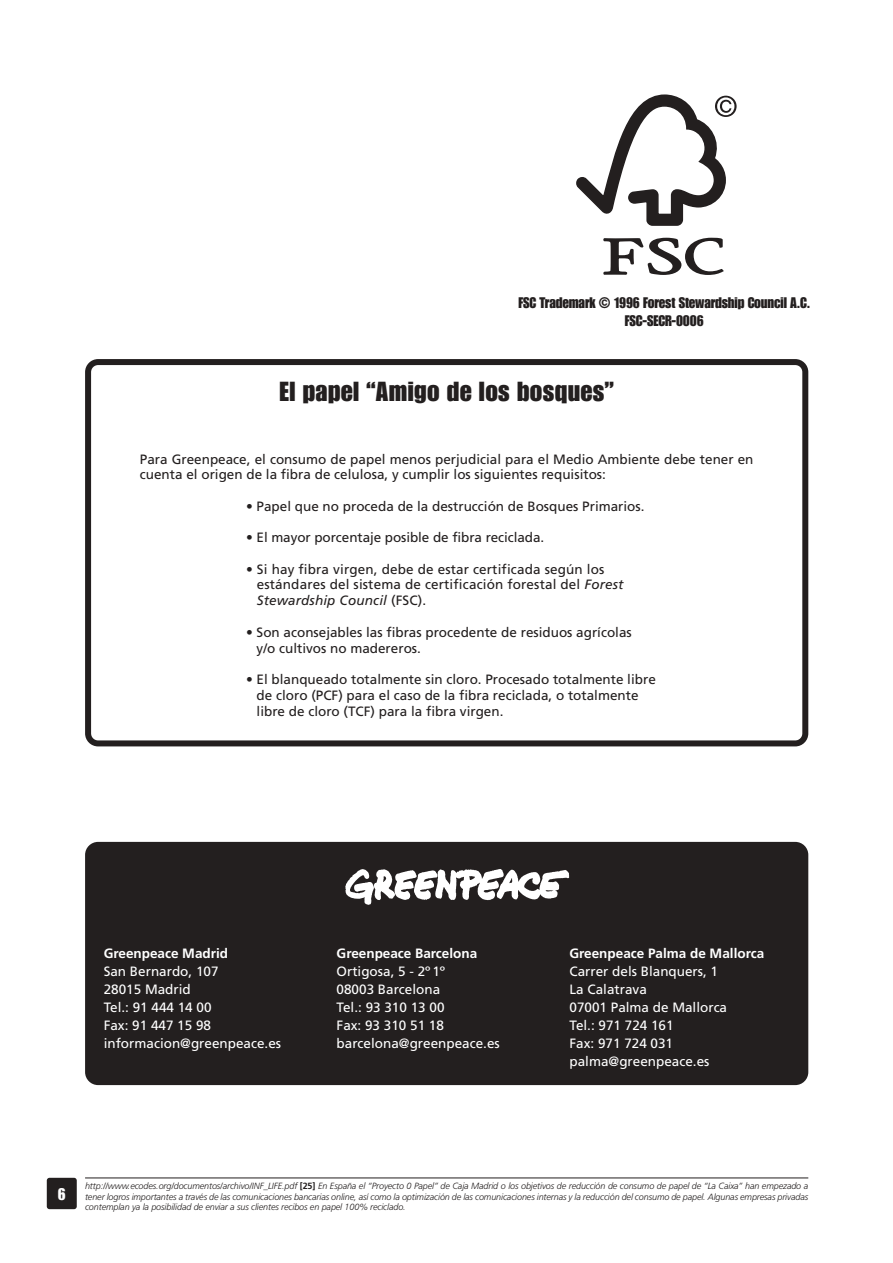
<style>
.page{position:relative;width:893px;height:1263px;background:#fff}
.page>*{position:absolute;margin:0;border:0;box-sizing:border-box;transform-origin:0 0}
.t1{font:27px "Impact";letter-spacing:.015em;color:#231f1f}
.t2{font:16.5px "Impact";color:#fff}
.t3{font:15px/18px "Impact";letter-spacing:-.01em;color:#231f1f;text-align:center}
.t4{font:13.5px/15.8px "Frutiger";color:#231f1f}
.t5{font:13.5px/18px "Frutiger";color:#fff}
.t6{font:700 13.5px "Frutiger";color:#fff}
.t7{font:italic 300 9px/10.5px "Frutiger";letter-spacing:-.01em;color:#231f1f;text-align:justify}
.s1{font-style:italic}
.s2{font-weight:700;font-style:normal}
</style>
<div class="page">
<div style="left:85px;top:842px;width:723px;height:243px;background:#231f1f"></div>
<hr style="left:85px;top:1178px;width:723px;height:1px;background:#231f1f">
<div style="left:47px;top:1178px;width:30px;height:31px;background:#231f1f;border-radius:3px"></div>
<svg style="left:85px;top:359px;width:723px;height:387px"></svg>
<svg style="left:576px;top:94px;width:160px;height:132px"></svg>
<svg style="left:603px;top:237px;width:121px;height:38px"></svg>
<p class="t3" style="left:518px;top:294px;width:293px">FSC Trademark © 1996 Forest Stewardship Council A.C.<br>FSC-SECR-0006</p>
<h1 class="t1" style="left:279px;top:382px;width:336px">El papel “Amigo de los bosques”</h1>
<p class="t4" style="left:140px;top:452px;width:615px">Para Greenpeace, el consumo de papel menos perjudicial para el Medio Ambiente debe tener en cuenta el origen de la fibra de celulosa, y cumplir los siguientes requisitos:</p>
<p class="t4" style="left:246px;top:499px;width:400px">• Papel que no proceda de la destrucción de Bosques Primarios.</p>
<p class="t4" style="left:246px;top:531px;width:299px">• El mayor porcentaje posible de fibra reciclada.</p>
<p class="t4" style="left:257px;top:562px;width:368px;text-indent:-11px">• Si hay fibra virgen, debe de estar certificada según los estándares del sistema de certificación forestal del <span class="s1">Forest<br>Stewardship Council</span> (FSC).</p>
<p class="t4" style="left:256px;top:625px;width:377px;text-indent:-10px">• Son aconsejables las fibras procedente de residuos agrícolas y/o cultivos no madereros.</p>
<p class="t4" style="left:256px;top:672px;width:401px;text-indent:-10px">• El blanqueado totalmente sin cloro. Procesado totalmente libre de cloro (PCF) para el caso de la fibra reciclada, o totalmente libre de cloro (TCF) para la fibra virgen.</p>
<p class="t6" style="left:104px;top:947px;width:126px">Greenpeace Madrid</p>
<p class="t5" style="left:104px;top:963px;width:179px">San Bernardo, 107<br>28015 Madrid<br>Tel.: 91 444 14 00<br>Fax: 91 447 15 98 informacion@greenpeace.es</p>
<p class="t6" style="left:336px;top:947px;width:142px">Greenpeace Barcelona</p>
<p class="t5" style="left:336px;top:963px;width:165px">Ortigosa, 5 - 2º 1º<br>08003 Barcelona<br>Tel.: 93 310 13 00<br>Fax: 93 310 51 18 barcelona@greenpeace.es</p>
<p class="t6" style="left:569px;top:947px;width:196px">Greenpeace Palma de Mallorca</p>
<p class="t5" style="left:569px;top:963px;width:159px">Carrer dels Blanquers, 1<br>La Calatrava<br>07001 Palma de Mallorca<br>Tel.: 971 724 161<br>Fax: 971 724 031 palma@greenpeace.es</p>
<p class="t2" style="left:58px;top:1188px;width:9px">6</p>
<p class="t7" style="left:85px;top:1182px;width:724px">http://www.ecodes.org/documentos/archivo/INF_LIFE.pdf <span class="s2">[25]</span> En España el “Proyecto 0 Papel” de Caja Madrid o los objetivos de reducción de consumo de papel de “La Caixa” han empezado a tener logros importantes a través de las comunicaciones bancarias online, así como la optimización de las comunicaciones internas y la reducción del consumo de papel. Algunas empresas privadas contemplan ya la posibilidad de enviar a sus clientes recibos en papel 100% reciclado.</p>
</div>
